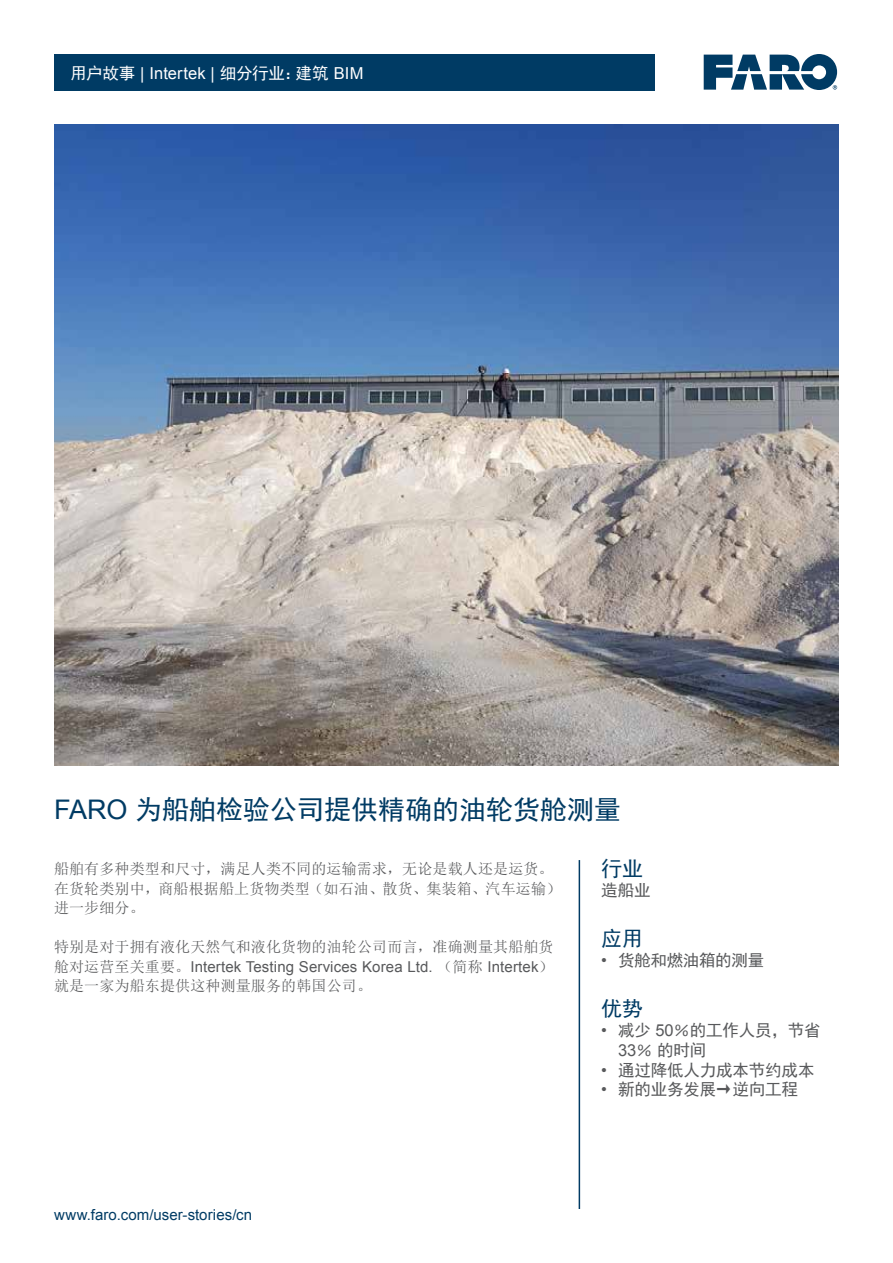
<style>
.page{position:relative;width:893px;height:1263px;background:#fff}
.page>*{position:absolute;margin:0;border:0;box-sizing:border-box;transform-origin:0 0}
.t1{font:27px "Sim Hei";color:#003b64}
.t2{font:21px "Sim Hei";color:#003b64}
.t3{font:16.5px/19.8px "Sim Hei";letter-spacing:-.01em;color:#58595b}
.t4{font:16.5px "Arial";letter-spacing:.01em;color:#fff}
.t5{font:15px/19.5px "Sim Sun";letter-spacing:.01em;color:#58595b}
.t6{font:15px "Arial";letter-spacing:.01em;color:#58595b}
.t7{font:15px "Arial";letter-spacing:.005em;color:#003b64}
.s1{font-family:"Sim Hei"}
.s2{font-family:"Arial"}
.s3{font-family:"Sim Sun"}
</style>
<div class="page">
<svg style="left:704px;top:54px;width:133px;height:36px"></svg>
<hr style="left:579px;top:860px;width:1px;height:349px;background:#003b64">
<img style="left:54px;top:124px;width:785px;height:641px">
<div style="left:54px;top:54px;width:601px;height:36px;background:#003b64"></div>
<p class="t4" style="left:70px;top:62px;width:295px"><span class="s1">用户故事</span> | Intertek | <span class="s1">细分行业：建筑</span> BIM</p>
<h1 class="t1" style="left:54px;top:796px;width:569px"><span class="s2">FARO</span> 为船舶检验公司提供精确的油轮货舱测量</h1>
<p class="t5" style="left:54px;top:859px;width:509px">船舶有多种类型和尺寸，满足人类不同的运输需求，无论是载人还是运货。在货轮类别中，商船根据船上货物类型（如石油、散货、集装箱、汽车运输）进一步细分。</p>
<p class="t5" style="left:54px;top:937px;width:501px">特别是对于拥有液化天然气和液化货物的油轮公司而言，准确测量其船舶货</p>
<p class="t6" style="left:54px;top:956px;width:501px"><span class="s3">舱对运营至关重要。</span>Intertek Testing Services Korea Ltd. <span class="s3">（简称</span> Intertek<span class="s3">）</span></p>
<p class="t5" style="left:54px;top:976px;width:320px">就是一家为船东提供这种测量服务的韩国公司。</p>
<h2 class="t2" style="left:601px;top:858px;width:43px">行业</h2>
<p class="t3" style="left:601px;top:880px;width:51px">造船业</p>
<h2 class="t2" style="left:601px;top:928px;width:43px">应用</h2>
<p class="t3" style="left:601px;top:950px;width:164px"><span class="s2">•</span> 货舱和燃油箱的测量</p>
<h2 class="t2" style="left:601px;top:998px;width:43px">优势</h2>
<p class="t3" style="left:618px;top:1020px;width:204px;text-indent:-17px"><span class="s2">•</span> 减少 <span class="s2">50</span>％的工作人员，节省<br><span class="s2">33</span>％的时间</p>
<p class="t3" style="left:601px;top:1060px;width:215px"><span class="s2">•</span> 通过降低人力成本节约成本</p>
<p class="t3" style="left:601px;top:1080px;width:198px"><span class="s2">•</span> 新的业务发展→逆向工程</p>
<p class="t7" style="left:54px;top:1204px;width:200px">www.faro.com/user-stories/cn</p>
</div>
